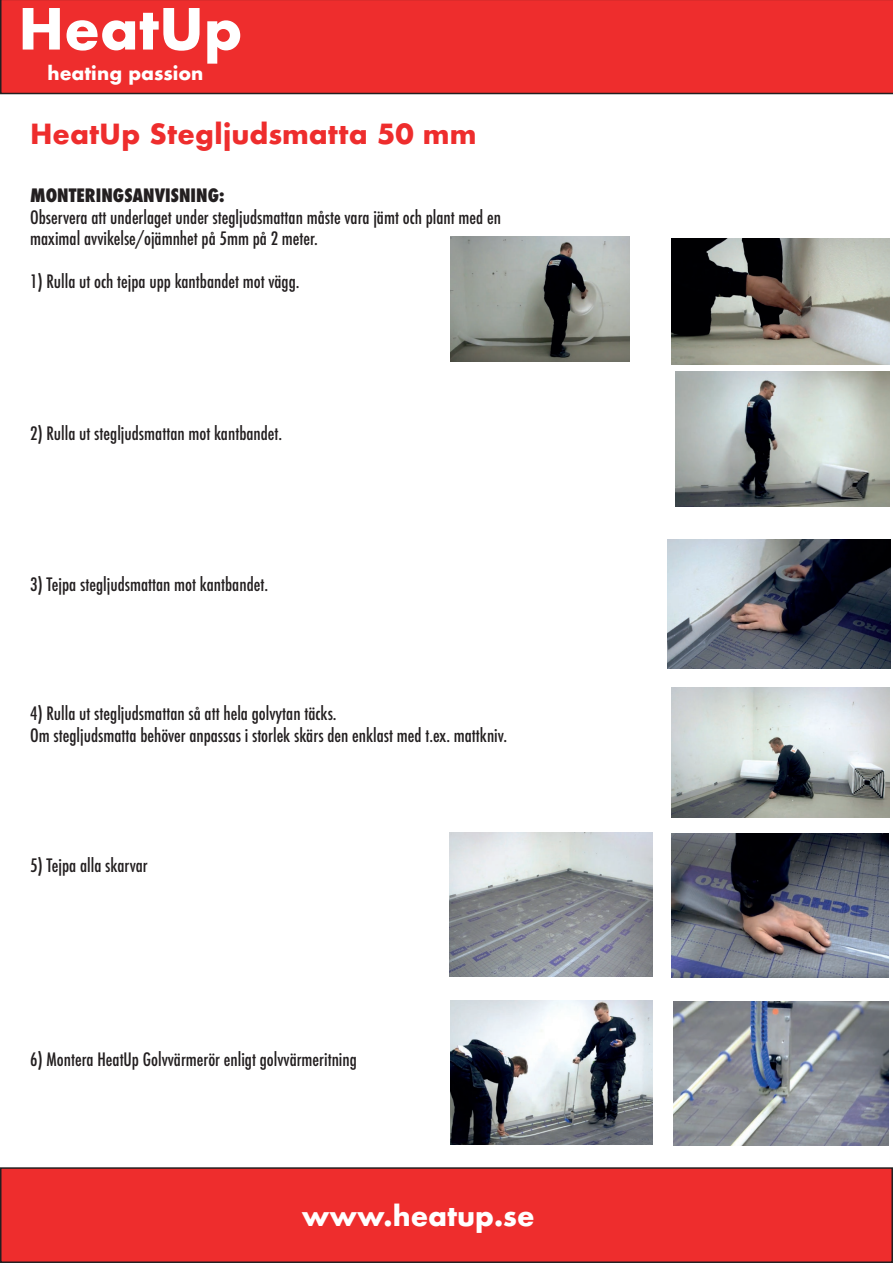
<style>
.page{position:relative;width:893px;height:1263px;background:#fff}
.page>*{position:absolute;margin:0;border:0;box-sizing:border-box;transform-origin:0 0}
.t1{font:700 55.05px "Futura";color:#fff}
.t2{font:700 27px "Futura";color:#ee2d2d}
.t3{font:700 27px "Futura";color:#fff}
.t4{font:700 18.3px "Futura";color:#fff}
.t5{font:500 condensed 18px/21.6px "Futura";color:#231f20}
.t6{font:800 condensed 18px "Futura";color:#231f20}
</style>
<div class="page">
<div style="left:0;top:0;width:893px;height:94px;background:#ee2d2d"></div>
<div style="left:1px;top:1168px;width:891px;height:94px;background:#ee2d2d"></div>
<div style="left:0;top:1167px;width:893px;height:96px;border:2px solid #231f20"></div>
<img style="left:451px;top:237px;width:178px;height:125px">
<img style="left:672px;top:239px;width:218px;height:125px">
<img style="left:675px;top:371px;width:215px;height:135px">
<img style="left:671px;top:688px;width:219px;height:130px">
<img style="left:668px;top:539px;width:223px;height:129px">
<img style="left:672px;top:834px;width:216px;height:143px">
<img style="left:449px;top:833px;width:203px;height:143px">
<img style="left:674px;top:1002px;width:215px;height:143px">
<img style="left:450px;top:1001px;width:202px;height:143px">
<h1 class="t1" style="left:18px;top:-11px;width:226px">HeatUp</h1>
<p class="t4" style="left:48px;top:60px;width:157px">heating passion</p>
<h2 class="t2" style="left:30px;top:114px;width:448px">HeatUp Stegljudsmatta 50 mm</h2>
<p class="t6" style="left:30px;top:183px;width:196px">MONTERINGSANVISNING:</p>
<p class="t5" style="left:30px;top:206px;width:472px">Observera att underlaget under stegljudsmattan måste vara jämt och plant med en maximal avvikelse/ojämnhet på 5mm på 2 meter.</p>
<p class="t5" style="left:30px;top:271px;width:271px">1) Rulla ut och tejpa upp kantbandet mot vägg.</p>
<p class="t5" style="left:30px;top:422px;width:254px">2) Rulla ut stegljudsmattan mot kantbandet.</p>
<p class="t5" style="left:30px;top:573px;width:240px">3) Tejpa stegljudsmattan mot kantbandet.</p>
<p class="t5" style="left:30px;top:703px;width:478px">4) Rulla ut stegljudsmattan så att hela golvytan täcks.<br>Om stegljudsmatta behöver anpassas i storlek skärs den enklast med t.ex. mattkniv.</p>
<p class="t5" style="left:30px;top:854px;width:119px">5) Tejpa alla skarvar</p>
<p class="t5" style="left:30px;top:1049px;width:328px">6) Montera HeatUp Golvvärmerör enligt golvvärmeritning</p>
<h2 class="t3" style="left:302px;top:1196px;width:234px">www.heatup.se</h2>
</div>
